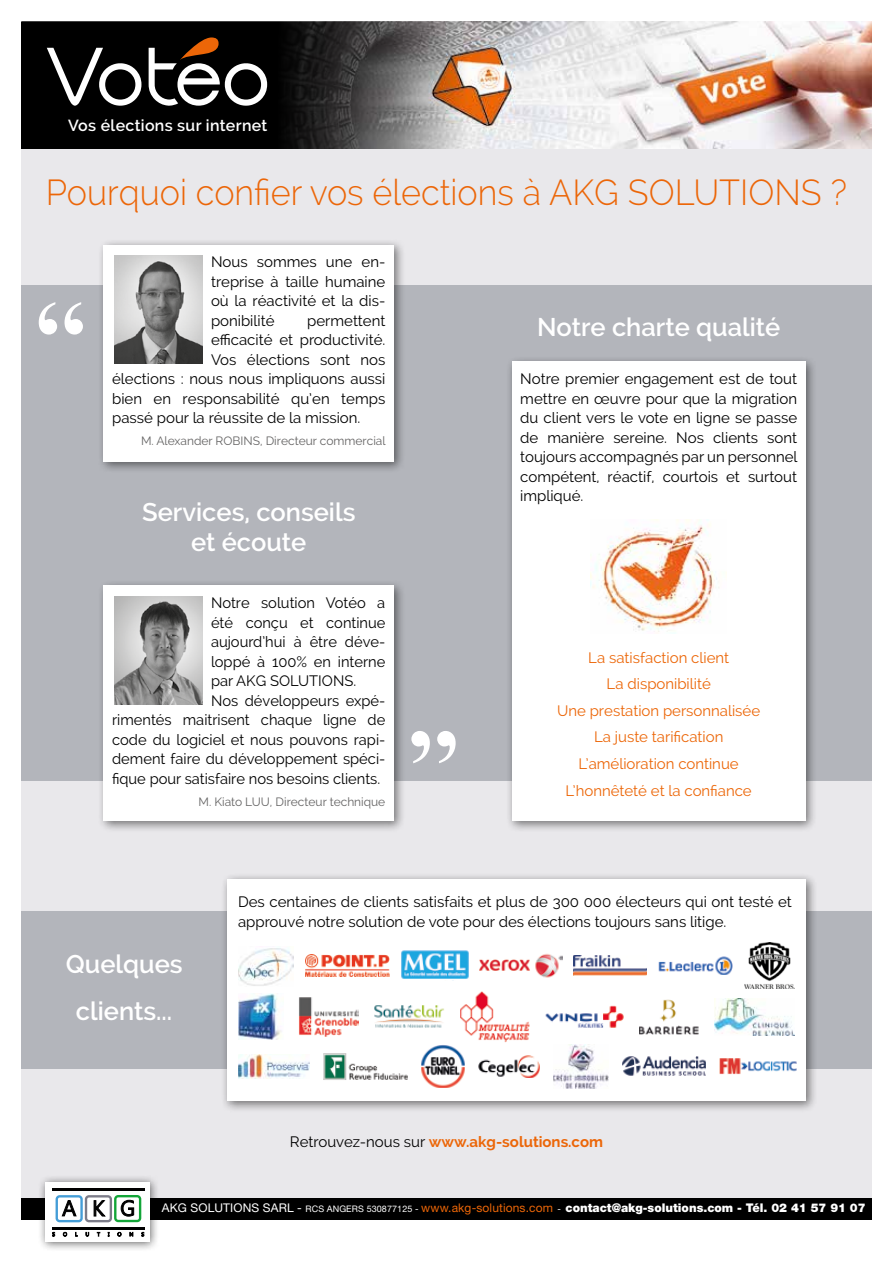
<style>
.page{position:relative;width:893px;height:1263px;background:#fff}
.page>*{position:absolute;margin:0;border:0;box-sizing:border-box;transform-origin:0 0}
.t1{font:700 99.6px "Times New Roman";color:#fff}
.t2{font:300 36px "Raleway";color:#ec6608;scale:.95 1}
.t3{font:600 25.5px/30px "Raleway";color:#fff;text-align:center}
.t4{font:600 15.9px "Raleway";letter-spacing:.02em;color:#fff}
.t5{font:15px/19.5px "Raleway";color:#000;text-align:justify}
.t6{font:15px/26.5px "Raleway";color:#ec6608;text-align:center}
.t7{font:700 15px "Raleway";color:#ec6608}
.t8{font:900 12px "Helvetica Neue LT Std";color:#fff}
.t9{font:12px "Raleway";color:#646363}
.s1{font-weight:400;color:#000}
.s2{font-weight:400}
.s3{font-weight:400;font-size:9px}
.s4{font-weight:400;color:#ec6608}
</style>
<div class="page">
<div style="left:21px;top:149px;width:851px;height:1070px;background:#e9e8eb"></div>
<div style="left:22px;top:22px;width:849px;height:126px;background:#000"></div>
<img style="left:273px;top:21px;width:599px;height:128px">
<svg style="left:47px;top:48px;width:94px;height:58px"></svg>
<svg style="left:149px;top:37px;width:118px;height:69px"></svg>
<div style="left:21px;top:1198px;width:851px;height:21px;background:#000"></div>
<div style="left:37px;top:1174px;width:123px;height:78px;background:#000;opacity:.6"></div>
<div style="left:45px;top:1182px;width:104px;height:60px;background:#fff"></div>
<div style="left:56px;top:1195px;width:27px;height:27px;border:2px solid #449dd7;border-radius:3px"></div>
<svg style="left:61px;top:1195px;width:16px;height:22px"></svg>
<div style="left:85px;top:1195px;width:27px;height:27px;border:2px solid #7c7c89;border-radius:3px"></div>
<svg style="left:93px;top:1200px;width:13px;height:17px"></svg>
<div style="left:114px;top:1195px;width:27px;height:27px;border:2px solid #13a538;border-radius:3px"></div>
<svg style="left:121px;top:1200px;width:13px;height:17px"></svg>
<hr style="left:52px;top:1227px;width:92px;height:3px;background:#000">
<hr style="left:52px;top:1188px;width:92px;height:2px;background:#000">
<svg style="left:52px;top:1232px;width:3px;height:4px"></svg>
<svg style="left:63px;top:1232px;width:4px;height:4px"></svg>
<svg style="left:86px;top:1232px;width:3px;height:4px"></svg>
<svg style="left:97px;top:1232px;width:3px;height:4px"></svg>
<svg style="left:117px;top:1232px;width:4px;height:4px"></svg>
<svg style="left:130px;top:1232px;width:3px;height:4px"></svg>
<svg style="left:141px;top:1232px;width:3px;height:4px"></svg>
<div style="left:21px;top:285px;width:851px;height:495px;background:#b3b5bb"></div>
<div style="left:21px;top:911px;width:851px;height:157px;background:#b3b5bb"></div>
<div style="left:98px;top:239px;width:308px;height:235px;background:#000;opacity:.5"></div>
<div style="left:104px;top:245px;width:290px;height:216px;background:#fff"></div>
<img style="left:114px;top:255px;width:89px;height:109px">
<div style="left:98px;top:579px;width:308px;height:254px;background:#000;opacity:.5"></div>
<div style="left:104px;top:585px;width:290px;height:236px;background:#fff"></div>
<img style="left:114px;top:596px;width:89px;height:108px">
<div style="left:506px;top:355px;width:312px;height:478px;background:#000;opacity:.5"></div>
<div style="left:512px;top:361px;width:293px;height:460px;background:#fff"></div>
<img style="left:590px;top:519px;width:137px;height:113px">
<div style="left:221px;top:873px;width:596px;height:240px;background:#000;opacity:.5"></div>
<div style="left:227px;top:879px;width:578px;height:221px;background:#fff"></div>
<img style="left:622px;top:1056px;width:84px;height:20px">
<img style="left:478px;top:1055px;width:62px;height:23px">
<img style="left:553px;top:1044px;width:55px;height:44px">
<img style="left:421px;top:1045px;width:44px;height:43px">
<img style="left:324px;top:1053px;width:83px;height:27px">
<img style="left:720px;top:1058px;width:77px;height:16px">
<img style="left:238px;top:1055px;width:72px;height:23px">
<img style="left:639px;top:999px;width:60px;height:35px">
<img style="left:238px;top:993px;width:43px;height:47px">
<img style="left:714px;top:999px;width:81px;height:36px">
<img style="left:460px;top:991px;width:70px;height:51px">
<img style="left:374px;top:1005px;width:70px;height:23px">
<img style="left:299px;top:997px;width:60px;height:39px">
<img style="left:545px;top:1005px;width:79px;height:22px">
<img style="left:574px;top:955px;width:72px;height:20px">
<img style="left:658px;top:956px;width:75px;height:18px">
<img style="left:401px;top:950px;width:67px;height:29px">
<img style="left:305px;top:954px;width:84px;height:22px">
<img style="left:745px;top:942px;width:50px;height:47px">
<img style="left:480px;top:953px;width:82px;height:25px">
<img style="left:238px;top:948px;width:56px;height:38px">
<p class="t4" style="left:68px;top:116px;width:201px">Vos élections sur internet</p>
<h2 class="t2" style="left:46px;top:171px;width:845px">Pourquoi confier vos élections à AKG SOLUTIONS ?</h2>
<h1 class="t1" style="left:31px;top:264px;width:60px">‘‘</h1>
<p class="t5" style="left:211px;top:252px;width:176px">Nous sommes une en&shy;treprise à taille humaine où la réactivité et la dis&shy;ponibilité</p>
<p class="t5" style="left:307px;top:311px;width:80px">permettent</p>
<p class="t5" style="left:211px;top:330px;width:176px">efficacité et productivité.</p>
<p class="t5" style="left:211px;top:350px;width:176px">Vos élections sont nos</p>
<p class="t5" style="left:112px;top:369px;width:275px">élections : nous nous impliquons aussi</p>
<p class="t5" style="left:112px;top:389px;width:275px">bien en responsabilité qu’en temps</p>
<p class="t5" style="left:112px;top:408px;width:250px">passé pour la réussite de la mission.</p>
<p class="t9" style="left:141px;top:434px;width:246px">M. Alexander ROBINS, Directeur commercial</p>
<h3 class="t3" style="left:142px;top:497px;width:215px">Services, conseils et écoute</h3>
<p class="t5" style="left:211px;top:593px;width:176px">Notre solution Votéo a</p>
<p class="t5" style="left:211px;top:612px;width:176px">été conçu et continue</p>
<p class="t5" style="left:211px;top:632px;width:176px">aujourd’hui à être déve-</p>
<p class="t5" style="left:211px;top:651px;width:176px">loppé à 100% en interne</p>
<p class="t5" style="left:211px;top:671px;width:147px">par AKG SOLUTIONS.</p>
<p class="t5" style="left:211px;top:690px;width:176px">Nos développeurs expé-</p>
<p class="t5" style="left:112px;top:710px;width:275px">rimentés maitrisent chaque ligne de</p>
<p class="t5" style="left:112px;top:729px;width:275px">code du logiciel et nous pouvons rapi-</p>
<p class="t5" style="left:112px;top:749px;width:275px">dement faire du développement spéci-</p>
<p class="t5" style="left:112px;top:768px;width:270px">fique pour satisfaire nos besoins clients.</p>
<p class="t9" style="left:199px;top:794px;width:188px">M. Kiato LUU, Directeur technique</p>
<h1 class="t1" style="left:463px;top:801px;width:60px;rotate:-180deg">‘‘</h1>
<h3 class="t3" style="left:537px;top:312px;width:245px">Notre charte qualité</h3>
<p class="t5" style="left:520px;top:369px;width:279px">Notre premier engagement est de tout mettre en œuvre pour que la migration du client vers le vote en ligne se passe de manière sereine. Nos clients sont toujours accompagnés par un personnel compétent, réactif, courtois et surtout impliqué.</p>
<p class="t6" style="left:557px;top:644px;width:205px">La satisfaction client<br>La disponibilité<br>Une prestation personnalisée<br>La juste tarification<br>L’amélioration continue<br>L’honnêteté et la confiance</p>
<p class="t5" style="left:238px;top:892px;width:555px">Des centaines de clients satisfaits et plus de 300 000 électeurs qui ont testé et approuvé notre solution de vote pour des élections toujours sans litige.</p>
<h3 class="t3" style="left:66px;top:941px;width:118px;line-height:47px">Quelques clients...</h3>
<p class="t7" style="left:290px;top:1133px;width:315px"><span class="s1">Retrouvez-nous sur</span> www.akg-solutions.com</p>
<p class="t8" style="left:162px;top:1201px;width:705px"><span class="s2">AKG SOLUTIONS SARL -</span> <span class="s3">RCS ANGERS 530877125 -</span> <span class="s4">www.akg-solutions.com</span> <span class="s3">-</span> contact@akg-solutions.com - Tél. 02 41 57 91 07</p>
</div>
